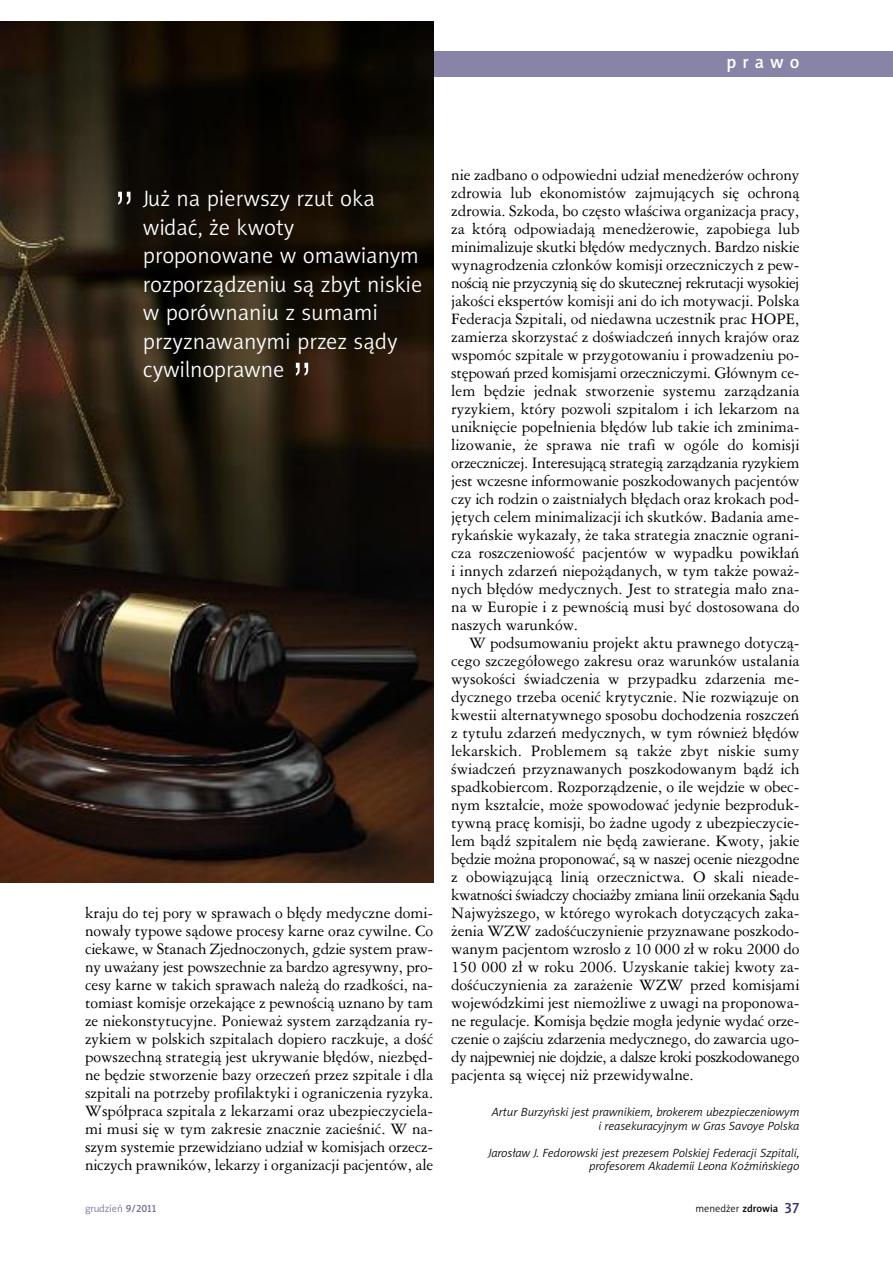
<style>
.page{position:relative;width:893px;height:1263px;background:#fff}
.page>*{position:absolute;margin:0;border:0;box-sizing:border-box;transform-origin:0 0}
.t1{font:52.5px "Swis 721 Lt PL";color:#fff}
.t2{font:22.5px/28.5px "Naomi Sans EFNPS Light";color:#fff}
.t3{font:18px "Naomi Sans EFNPS Medium";letter-spacing:.335em;color:#fff}
.t4{font:15px/18px "Ameri Garmnd PL";color:#000;text-align:justify}
.t5{font:italic 12px/13.5px "Naomi Sans EFNPS Light";color:#000;text-align:right}
.t6{font:10.5px "Naomi Sans EFNPS Light";color:#000}
.t7{font:10.5px "Naomi Sans EFNPS Light";color:#727099}
.s1{font-family:"Naomi Sans EFNPS Medium"}
.s2{font-family:"Naomi Sans EFNPS Medium";font-size:15px;color:#36326d}
</style>
<div class="page">
<div style="left:85px;top:51px;width:808px;height:26px;background:#8784a8"></div>
<img style="left:0;top:21px;width:433px;height:861px">
<p class="t3" style="left:727px;top:55px;width:74px">prawo</p>
<h1 class="t1" style="left:113px;top:184px;width:24px">”</h1>
<h2 class="t2" style="left:143px;top:186px;width:281px">Już na pierwszy rzut oka widać, że kwoty proponowane w omawianym rozporządzeniu są zbyt niskie w porównaniu z sumami przyznawanymi przez sądy cywilnoprawne</h2>
<h1 class="t1" style="left:291px;top:355px;width:24px">”</h1>
<p class="t4" style="left:85px;top:904px;width:350px">kraju do tej pory w sprawach o błędy medyczne domi&shy;nowały typowe sądowe procesy karne oraz cywilne. Co ciekawe, w Stanach Zjednoczonych, gdzie system praw&shy;ny uważany jest powszechnie za bardzo agresywny, pro&shy;cesy karne w takich sprawach należą do rzadkości, na&shy;tomiast komisje orzekające z pewnością uznano by tam ze niekonstytucyjne. Ponieważ system zarządzania ry&shy;zykiem w polskich szpitalach dopiero raczkuje, a dość powszechną strategią jest ukrywanie błędów, niezbęd&shy;ne będzie stworzenie bazy orzeczeń przez szpitale i dla szpitali na potrzeby profilaktyki i ograniczenia ryzyka.<br>Współpraca szpitala z lekarzami oraz ubezpieczyciela&shy;mi musi się w tym zakresie znacznie zacieśnić. W na&shy;szym systemie przewidziano udział w komisjach orzecz&shy;niczych prawników, lekarzy i organizacji pacjentów, ale</p>
<p class="t4" style="left:451px;top:166px;width:350px">nie zadbano o odpowiedni udział menedżerów ochrony zdrowia lub ekonomistów zajmujących się ochroną zdrowia. Szkoda, bo często właściwa organizacja pracy, za którą odpowiadają menedżerowie, zapobiega lub minimalizuje skutki błędów medycznych. Bardzo niskie wynagrodzenia członków komisji orzeczniczych z pew&shy;nością nie przyczynią się do skutecznej rekrutacji wysokiej jakości ekspertów komisji ani do ich motywacji. Polska Federacja Szpitali, od niedawna uczestnik prac HOPE, zamierza skorzystać z doświadczeń innych krajów oraz wspomóc szpitale w przygotowaniu i prowadzeniu po&shy;stępowań przed komisjami orzeczniczymi. Głównym ce&shy;lem będzie jednak stworzenie systemu zarządzania ryzykiem, który pozwoli szpitalom i ich lekarzom na uniknięcie popełnienia błędów lub takie ich zminima&shy;lizowanie, że sprawa nie trafi w ogóle do komisji orzeczniczej. Interesującą strategią zarządzania ryzykiem jest wczesne informowanie poszkodowanych pacjentów czy ich rodzin o zaistniałych błędach oraz krokach pod&shy;jętych celem minimalizacji ich skutków. Badania ame&shy;rykańskie wykazały, że taka strategia znacznie ograni&shy;cza roszczeniowość pacjentów w wypadku powikłań i innych zdarzeń niepożądanych, w tym także poważ&shy;nych błędów medycznych. Jest to strategia mało zna&shy;na w Europie i z pewnością musi być dostosowana do naszych warunków.</p>
<p class="t4" style="left:451px;top:634px;width:350px;text-indent:18px">W podsumowaniu projekt aktu prawnego dotyczą&shy;cego szczegółowego zakresu oraz warunków ustalania wysokości świadczenia w przypadku zdarzenia me&shy;dycznego trzeba ocenić krytycznie. Nie rozwiązuje on kwestii alternatywnego sposobu dochodzenia roszczeń z tytułu zdarzeń medycznych, w tym również błędów lekarskich. Problemem są także zbyt niskie sumy świadczeń przyznawanych poszkodowanym bądź ich spadkobiercom. Rozporządzenie, o ile wejdzie w obec&shy;nym kształcie, może spowodować jedynie bezproduk&shy;tywną pracę komisji, bo żadne ugody z ubezpieczycie&shy;lem bądź szpitalem nie będą zawierane. Kwoty, jakie będzie można proponować, są w naszej ocenie niezgodne z obowiązującą linią orzecznictwa. O skali nieade&shy;kwatności świadczy chociażby zmiana linii orzekania Sądu Najwyższego, w którego wyrokach dotyczących zaka&shy;żenia WZW zadośćuczynienie przyznawane poszkodo&shy;wanym pacjentom wzrosło z 10 000 zł w roku 2000 do 150 000 zł w roku 2006. Uzyskanie takiej kwoty za&shy;dośćuczynienia za zarażenie WZW przed komisjami wojewódzkimi jest niemożliwe z uwagi na proponowa&shy;ne regulacje. Komisja będzie mogła jedynie wydać orze&shy;czenie o zajściu zdarzenia medycznego, do zawarcia ugo&shy;dy najpewniej nie dojdzie, a dalsze kroki poszkodowanego pacjenta są więcej niż przewidywalne.</p>
<p class="t5" style="left:492px;top:1106px;width:309px">Artur Burzyński jest prawnikiem, brokerem ubezpieczeniowym i reasekuracyjnym w Gras Savoye Polska</p>
<p class="t5" style="left:488px;top:1147px;width:313px">Jarosław J. Fedorowski jest prezesem Polskiej Federacji Szpitali, profesorem Akademii Leona Koźmińskiego</p>
<p class="t7" style="left:85px;top:1204px;width:73px">grudzień <span class="s1">9/2011</span></p>
<p class="t6" style="left:695px;top:1204px;width:106px">menedżer <span class="s1">zdrowia</span> <span class="s2">37</span></p>
</div>
